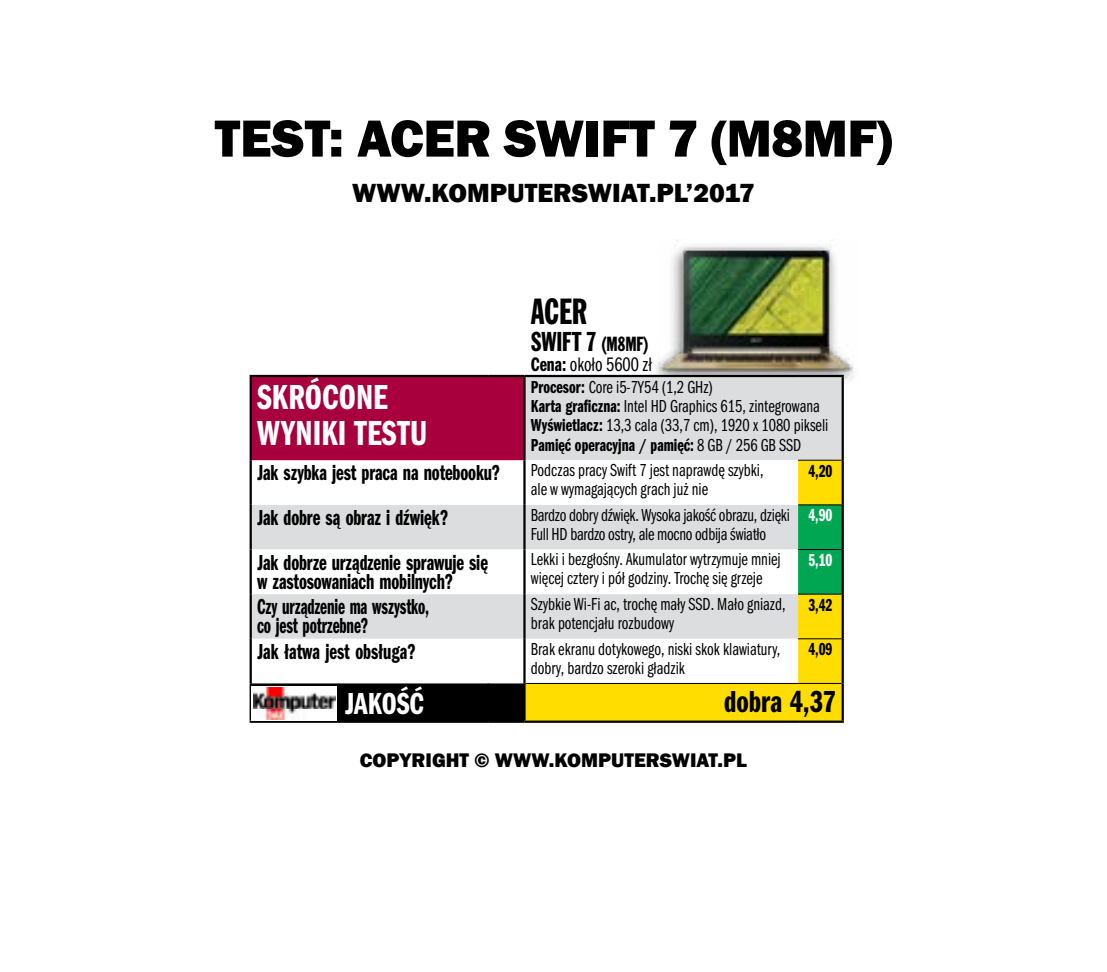
<style>
.page{position:relative;width:1107px;height:972px;background:#fff}
.page>*{position:absolute;margin:0;border:0;box-sizing:border-box;transform-origin:0 0}
.t1{font:800 54px "Franklin Gothic";letter-spacing:-.01em;color:#000}
.t2{font:36px/36px "Franklin Gothic URW Com Dem";color:#fff}
.t3{font:36px "Frank Goth X Cn EU";color:#000}
.t4{font:31.5px "Franklin Gothic URW Com Dem";color:#000}
.t5{font:31.5px "Franklin Gothic URW Com Dem";color:#fff}
.t6{font:800 27px "Franklin Gothic";color:#000}
.t7{font:27px "Frank Goth X Cn EU";letter-spacing:-.01em;color:#000}
.t8{font:22.5px/19.1px "Franklin Gothic URW Com Dem";letter-spacing:-.005em;color:#000;scale:.9 1}
.t9{font:22.5px/19.1px "Franklin Gothic URW Com Dem";letter-spacing:-.005em;color:#000;scale:.82 1}
.t10{font:800 20.25px "Franklin Gothic";color:#000}
.t11{font:20.25px "Franklin Gothic URW Com Boo";color:#000;scale:.95 1}
.t12{font:18px/19.1px "Franklin Gothic URW Com Boo";color:#000;scale:.95 1}
.t13{font:18px "Franklin Gothic URW Com Dem";color:#000;scale:.95 1}
.t14{font:18px "Franklin Gothic URW Com Dem";color:#000;scale:.9 1}
.t15{font:18px "Franklin Gothic URW Com Dem";color:#fff;scale:.9 1}
.s1{font-size:20.25px}
.s2{font-family:"Franklin Gothic URW Com Dem"}
.s3{font-family:"Franklin Gothic URW Com Boo"}
</style>
<div class="page">
<img style="left:659px;top:240px;width:195px;height:141px">
<svg style="left:252px;top:377px;width:590px;height:262px;background:#c88ba2"></svg>
<svg style="left:252px;top:460px;width:271px;height:134px"></svg>
<svg style="left:526px;top:460px;width:316px;height:261px"></svg>
<div style="left:798px;top:505px;width:44px;height:89px;background:#00a651"></div>
<svg style="left:252px;top:639px;width:546px;height:82px"></svg>
<hr style="left:798px;top:549px;width:44px;height:1px;background:#000">
<hr style="left:250px;top:375px;width:238px;height:2px;background:#000">
<hr style="left:250px;top:377px;width:2px;height:83px;background:#000">
<hr style="left:488px;top:375px;width:36px;height:2px;background:#000">
<hr style="left:523px;top:683px;width:3px;height:38px;background:#000">
<hr style="left:842px;top:683px;width:2px;height:38px;background:#000">
<hr style="left:523px;top:377px;width:3px;height:83px;background:#000">
<hr style="left:250px;top:683px;width:2px;height:38px;background:#000">
<hr style="left:488px;top:683px;width:1px;height:38px;background:#000">
<hr style="left:842px;top:377px;width:2px;height:83px;background:#000">
<hr style="left:250px;top:460px;width:2px;height:45px;background:#000">
<hr style="left:250px;top:505px;width:2px;height:45px;background:#000">
<hr style="left:250px;top:550px;width:2px;height:44px;background:#000">
<hr style="left:250px;top:594px;width:2px;height:45px;background:#000">
<hr style="left:250px;top:639px;width:2px;height:44px;background:#000">
<hr style="left:523px;top:460px;width:3px;height:45px;background:#000">
<hr style="left:523px;top:505px;width:3px;height:45px;background:#000">
<hr style="left:523px;top:550px;width:3px;height:44px;background:#000">
<hr style="left:523px;top:594px;width:3px;height:45px;background:#000">
<hr style="left:523px;top:639px;width:3px;height:44px;background:#000">
<hr style="left:524px;top:375px;width:274px;height:2px;background:#000">
<hr style="left:798px;top:375px;width:46px;height:2px;background:#000">
<hr style="left:842px;top:505px;width:2px;height:45px;background:#000">
<hr style="left:842px;top:550px;width:2px;height:44px;background:#000">
<hr style="left:526px;top:683px;width:272px;height:1px;background:#000">
<hr style="left:798px;top:638px;width:44px;height:1px;background:#000">
<hr style="left:250px;top:721px;width:238px;height:2px;background:#000">
<hr style="left:488px;top:721px;width:36px;height:2px;background:#000">
<hr style="left:524px;top:721px;width:274px;height:2px;background:#000">
<hr style="left:798px;top:721px;width:46px;height:2px;background:#000">
<hr style="left:798px;top:594px;width:44px;height:1px;background:#000">
<hr style="left:798px;top:683px;width:44px;height:1px;background:#000">
<hr style="left:842px;top:594px;width:2px;height:45px;background:#000">
<hr style="left:842px;top:639px;width:2px;height:44px;background:#000">
<hr style="left:798px;top:460px;width:44px;height:1px;background:#000">
<hr style="left:798px;top:504px;width:44px;height:1px;background:#000">
<hr style="left:842px;top:460px;width:2px;height:45px;background:#000">
<svg style="left:252px;top:686px;width:85px;height:35px"></svg>
<img style="left:254px;top:687px;width:81px;height:32px">
<h1 class="t1" style="left:215px;top:104px;width:679px">TEST: ACER SWIFT 7 (M8MF)</h1>
<h3 class="t6" style="left:352px;top:175px;width:26px">WWW</h3>
<h3 class="t6" style="left:424px;top:175px;width:332px">.KOMPUTERSWIAT.PL’2017</h3>
<h2 class="t3" style="left:531px;top:290px;width:58px">ACER</h2>
<h3 class="t7" style="left:531px;top:325px;width:119px">SWIFT 7 <span class="s1">(M8MF)</span></h3>
<p class="t11" style="left:531px;top:353px;width:129px"><span class="s2">Cena:</span> około 5600 zł</p>
<h2 class="t2" style="left:257px;top:380px;width:172px">skrócone wyniki testu</h2>
<p class="t12" style="left:531px;top:378px;width:315px"><span class="s2">Procesor:</span> Core i5-7Y54 (1,2 GHz)<br><span class="s2">Karta graficzna:</span> Intel HD Graphics 615, zintegrowana<br><span class="s2">Wyświetlacz:</span> 13,3 cala (33,7 cm), 1920 x 1080 pikseli</p>
<p class="t13" style="left:531px;top:434px;width:286px">Pamięć operacyjna / pamięć: <span class="s3">8 GB / 256 GB SSD</span></p>
<p class="t8" style="left:257px;top:464px;width:272px">Jak szybka jest praca na notebooku?</p>
<p class="t12" style="left:531px;top:461px;width:246px">Podczas pracy Swift 7 jest naprawdę szybki, ale w wymagających grach już nie</p>
<p class="t14" style="left:808px;top:461px;width:28px">4,20</p>
<p class="t8" style="left:257px;top:508px;width:214px">Jak dobre są obraz i dźwięk?</p>
<p class="t12" style="left:531px;top:505px;width:274px">Bardzo dobry dźwięk. Wysoka jakość obrazu, dzięki<br>Full HD bardzo ostry, ale mocno odbija światło</p>
<p class="t15" style="left:808px;top:505px;width:28px">4,90</p>
<p class="t8" style="left:257px;top:553px;width:258px">Jak dobrze urządzenie sprawuje się w zastosowaniach mobilnych?</p>
<p class="t12" style="left:531px;top:550px;width:265px">Lekki i bezgłośny. Akumulator wytrzymuje mniej więcej cztery i pół godziny. Trochę się grzeje</p>
<p class="t15" style="left:808px;top:550px;width:28px">5,10</p>
<p class="t9" style="left:257px;top:597px;width:211px">Czy urządzenie ma wszystko, co jest potrzebne?</p>
<p class="t12" style="left:531px;top:595px;width:270px">Szybkie Wi-Fi ac, trochę mały SSD. Mało gniazd, brak potencjału rozbudowy</p>
<p class="t14" style="left:808px;top:594px;width:28px">3,42</p>
<p class="t8" style="left:257px;top:642px;width:178px">Jak łatwa jest obsługa?</p>
<p class="t12" style="left:531px;top:639px;width:264px">Brak ekranu dotykowego, niski skok klawiatury, dobry, bardzo szeroki gładzik</p>
<p class="t14" style="left:808px;top:639px;width:28px">4,09</p>
<h3 class="t5" style="left:345px;top:686px;width:81px">jakość</h3>
<h3 class="t4" style="left:724px;top:684px;width:114px">dobra 4,37</h3>
<p class="t10" style="left:360px;top:748px;width:155px">COPYRIGHT © WWW</p>
<p class="t10" style="left:549px;top:748px;width:200px">.KOMPUTERSWIAT.PL</p>
</div>
